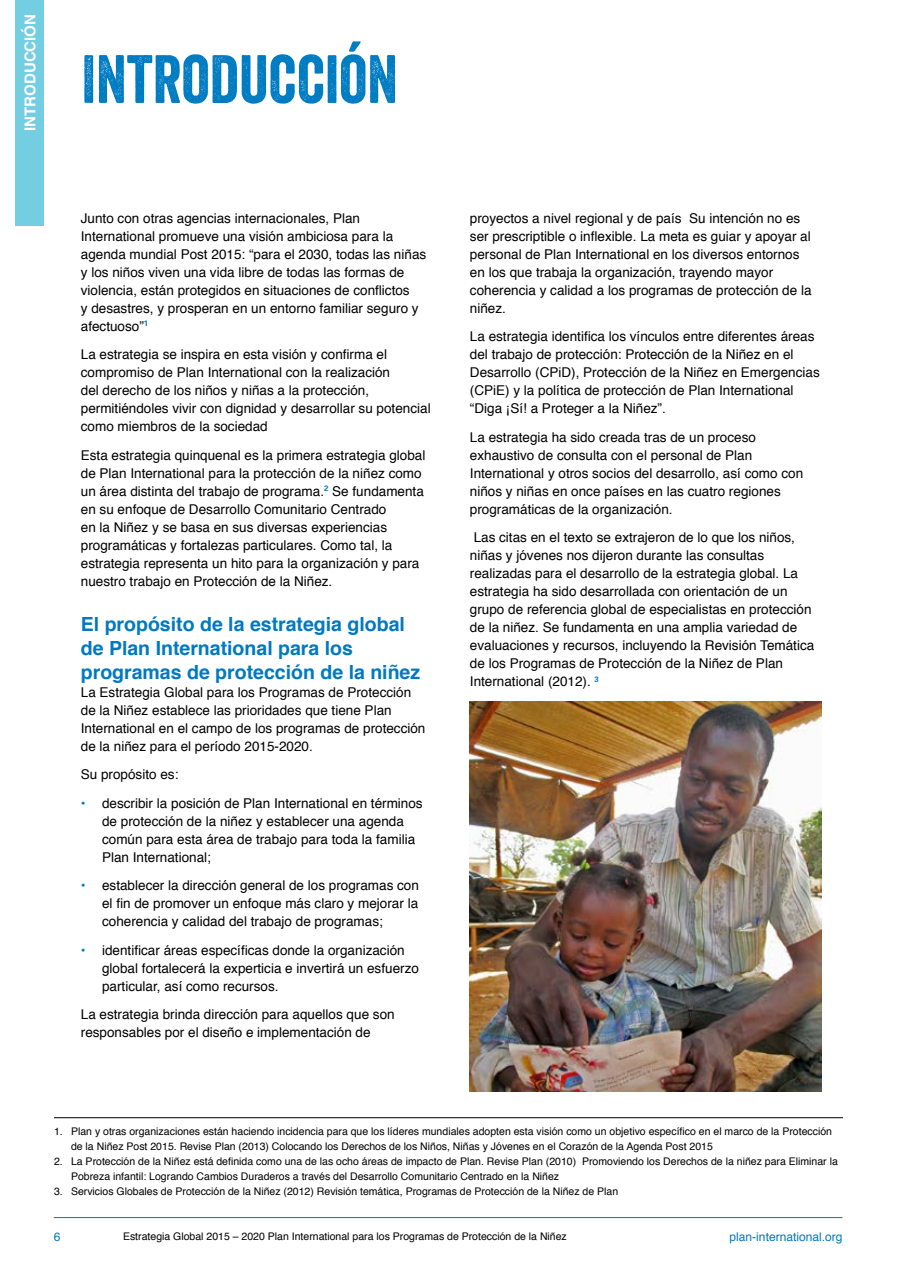
<style>
.page{position:relative;width:897px;height:1264px;background:#fff}
.page>*{position:absolute;margin:0;border:0;box-sizing:border-box;transform-origin:0 0}
.t1{font:66px "Veneer";color:#007cc3}
.t2{font:700 19.5px/24px "Helvetica";color:#0079c1}
.t3{font:700 15px "Helvetica";color:#fff}
.t4{font:13.5px/18px "Helvetica";color:#000}
.t5{font:12px "Helvetica";color:#0079c1}
.t6{font:10.5px/15px "Helvetica";color:#000}
.s1{color:#0079c1}
</style>
<div class="page">
<hr style="left:54px;top:1217px;width:788px;height:1px;background:#0079c1">
<div style="left:16px;top:0;width:28px;height:226px;background:#74cee2"></div>
<hr style="left:54px;top:1117px;width:788px;height:1px;background:#000">
<img style="left:470px;top:702px;width:351px;height:389px">
<p class="t3" style="left:18px;top:131px;width:116px;rotate:-90deg">Introducción</p>
<h1 class="t1" style="left:81px;top:39px;width:318px">INTRODUCCIÓN</h1>
<p class="t4" style="left:81px;top:209px;width:347px">Junto con otras agencias internacionales, Plan International promueve una visión ambiciosa para la agenda mundial Post 2015: “para el 2030, todas las niñas y los niños viven una vida libre de todas las formas de violencia, están protegidos en situaciones de conflictos<br>y desastres, y prosperan en un entorno familiar seguro y afectuoso”<sup>1</sup></p>
<p class="t4" style="left:81px;top:346px;width:351px">La estrategia se inspira en esta visión y confirma el compromiso de Plan International con la realización<br>del derecho de los niños y niñas a la protección, permitiéndoles vivir con dignidad y desarrollar su potencial como miembros de la sociedad</p>
<p class="t4" style="left:81px;top:446px;width:346px">Esta estrategia quinquenal es la primera estrategia global de Plan International para la protección de la niñez como un área distinta del trabajo de programa.<sup>2</sup> Se fundamenta en su enfoque de Desarrollo Comunitario Centrado<br>en la Niñez y se basa en sus diversas experiencias programáticas y fortalezas particulares. Como tal, la estrategia representa un hito para la organización y para nuestro trabajo en Protección de la Niñez.</p>
<h2 class="t2" style="left:81px;top:612px;width:341px">El propósito de la estrategia global de Plan International para los programas de protección de la niñez</h2>
<p class="t4" style="left:81px;top:683px;width:346px">La Estrategia Global para los Programas de Protección de la Niñez establece las prioridades que tiene Plan International en el campo de los programas de protección de la niñez para el período 2015-2020.</p>
<p class="t4" style="left:81px;top:766px;width:99px">Su propósito es:</p>
<p class="t4" style="left:102px;top:794px;width:322px;text-indent:-21px"><span class="s1">•</span> describir la posición de Plan International en términos de protección de la niñez y establecer una agenda común para esta área de trabajo para toda la familia Plan International;</p>
<p class="t4" style="left:102px;top:877px;width:318px;text-align:justify;text-indent:-21px"><span class="s1">•</span> establecer la dirección general de los programas con el fin de promover un enfoque más claro y mejorar la coherencia y calidad del trabajo de programas;</p>
<p class="t4" style="left:102px;top:941px;width:318px;text-indent:-21px"><span class="s1">•</span> identificar áreas específicas donde la organización global fortalecerá la experticia e invertirá un esfuerzo particular, así como recursos.</p>
<p class="t4" style="left:81px;top:1006px;width:315px">La estrategia brinda dirección para aquellos que son responsables por el diseño e implementación de</p>
<p class="t4" style="left:470px;top:209px;width:343px">proyectos a nivel regional y de país Su intención no es ser prescriptible o inflexible. La meta es guiar y apoyar al personal de Plan International en los diversos entornos en los que trabaja la organización, trayendo mayor coherencia y calidad a los programas de protección de la niñez.</p>
<p class="t4" style="left:470px;top:328px;width:351px">La estrategia identifica los vínculos entre diferentes áreas del trabajo de protección: Protección de la Niñez en el Desarrollo (CPiD), Protección de la Niñez en Emergencias (CPiE) y la política de protección de Plan International “Diga ¡Sí! a Proteger a la Niñez”.</p>
<p class="t4" style="left:470px;top:428px;width:335px">La estrategia ha sido creada tras de un proceso exhaustivo de consulta con el personal de Plan International y otros socios del desarrollo, así como con niños y niñas en once países en las cuatro regiones programáticas de la organización.</p>
<p class="t4" style="left:470px;top:529px;width:346px">Las citas en el texto se extrajeron de lo que los niños, niñas y jóvenes nos dijeron durante las consultas realizadas para el desarrollo de la estrategia global. La estrategia ha sido desarrollada con orientación de un grupo de referencia global de especialistas en protección de la niñez. Se fundamenta en una amplia variedad de evaluaciones y recursos, incluyendo la Revisión Temática de los Programas de Protección de la Niñez de Plan International (2012). <sup>3</sup></p>
<p class="t6" style="left:71px;top:1124px;width:762px;text-indent:-17px">1. Plan y otras organizaciones están haciendo incidencia para que los líderes mundiales adopten esta visión como un objetivo específico en el marco de la Protección de la Niñez Post 2015. Revise Plan (2013) Colocando los Derechos de los Niños, Niñas y Jóvenes en el Corazón de la Agenda Post 2015</p>
<p class="t6" style="left:71px;top:1154px;width:768px;text-indent:-17px">2. La Protección de la Niñez está definida como una de las ocho áreas de impacto de Plan. Revise Plan (2010) Promoviendo los Derechos de la niñez para Eliminar la<br>Pobreza infantil: Logrando Cambios Duraderos a través del Desarrollo Comunitario Centrado en la Niñez</p>
<p class="t6" style="left:54px;top:1184px;width:565px">3. Servicios Globales de Protección de la Niñez (2012) Revisión temática, Programas de Protección de la Niñez de Plan</p>
<p class="t5" style="left:54px;top:1227px;width:8px">6</p>
<p class="t6" style="left:123px;top:1228px;width:445px">Estrategia Global 2015 – 2020 Plan International para los Programas de Protección de la Niñez</p>
<p class="t5" style="left:729px;top:1227px;width:114px">plan-international.org</p>
</div>
